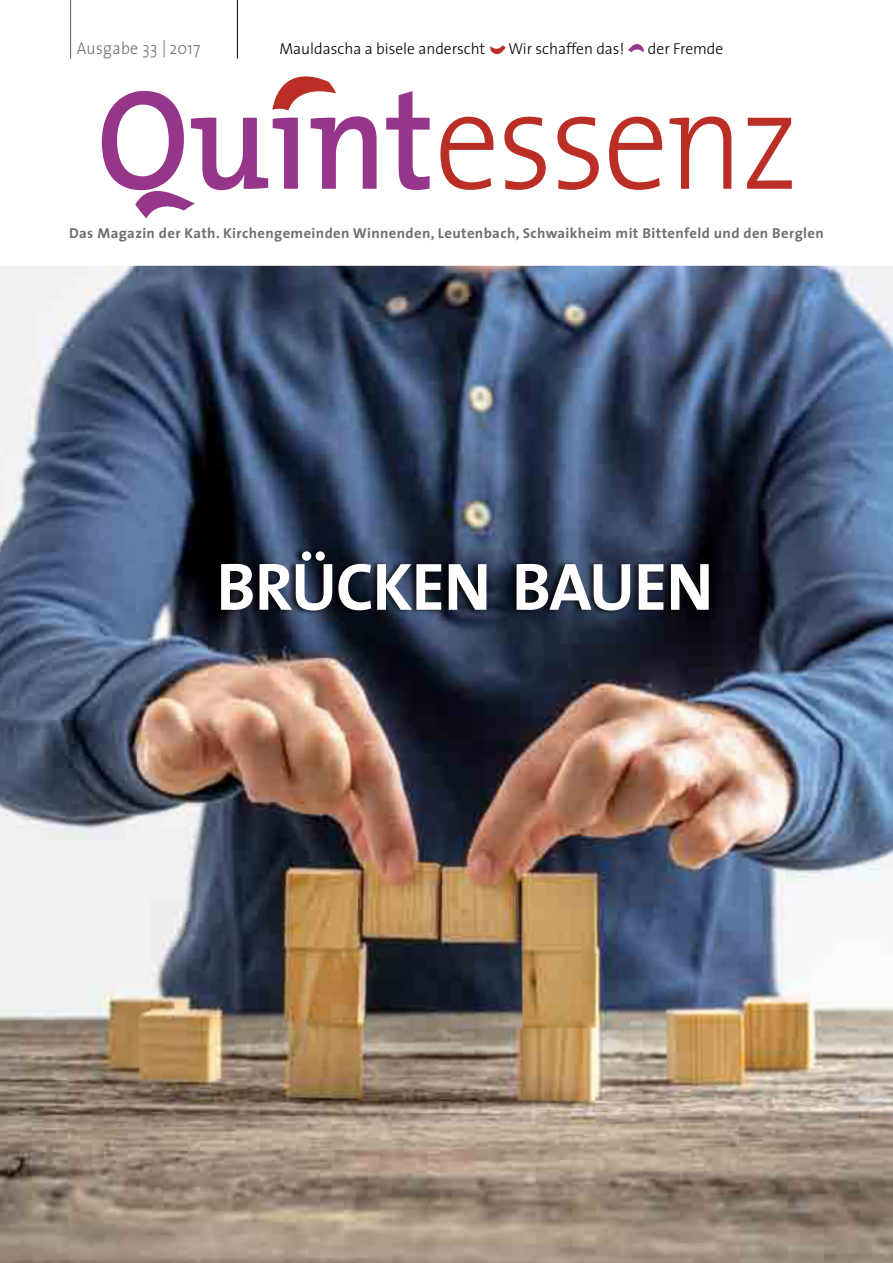
<style>
.page{position:relative;width:893px;height:1263px;background:#fff}
.page>*{position:absolute;margin:0;border:0;box-sizing:border-box;transform-origin:0 0}
.t1{font:300 142.8px "The Mix";letter-spacing:-.025em;color:#bb2e25;scale:.92 1}
.t2{font:700 67.5px "The Sans";letter-spacing:-.015em;color:#fff}
.t3{font:300 17.25px "The Sans";letter-spacing:.025em;color:#706f6f;scale:.91 1}
.t4{font:300 17.25px "The Sans";letter-spacing:.025em;color:#706f6f}
.t5{font:300 15.75px "The Sans";color:#000}
.t6{font:700 14.4px "The Sans";letter-spacing:.025em;color:#706f6f}
.s1{font-weight:600;color:#96368b}
</style>
<div class="page">
<img style="left:0;top:266px;width:893px;height:997px">
<div style="left:214px;top:548px;width:492px;height:66px;background:#000;opacity:.7"></div>
<svg style="left:135px;top:191px;width:60px;height:27px"></svg>
<svg style="left:272px;top:76px;width:64px;height:34px"></svg>
<svg style="left:490px;top:45px;width:16px;height:10px"></svg>
<svg style="left:628px;top:44px;width:16px;height:9px"></svg>
<hr style="left:237px;top:0;width:1px;height:59px;background:#000">
<hr style="left:70px;top:0;width:1px;height:59px;background:#706f6f">
<p class="t4" style="left:162px;top:40px;width:6px">|</p>
<p class="t3" style="left:77px;top:41px;width:138px">Ausgabe 33 2017</p>
<p class="t5" style="left:279px;top:42px;width:207px">Mauldascha a bisele anderscht</p>
<p class="t5" style="left:508px;top:42px;width:117px">Wir schaffen das!</p>
<p class="t5" style="left:648px;top:42px;width:77px">der Fremde</p>
<h1 class="t1" style="left:97px;top:56px;width:764px"><span class="s1">Quint</span>essenz</h1>
<p class="t6" style="left:69px;top:228px;width:756px">Das Magazin der Kath. Kirchengemeinden Winnenden, Leutenbach, Schwaikheim mit Bittenfeld und den Berglen</p>
<h2 class="t2" style="left:216px;top:559px;width:498px">Brücken Bauen</h2>
</div>
